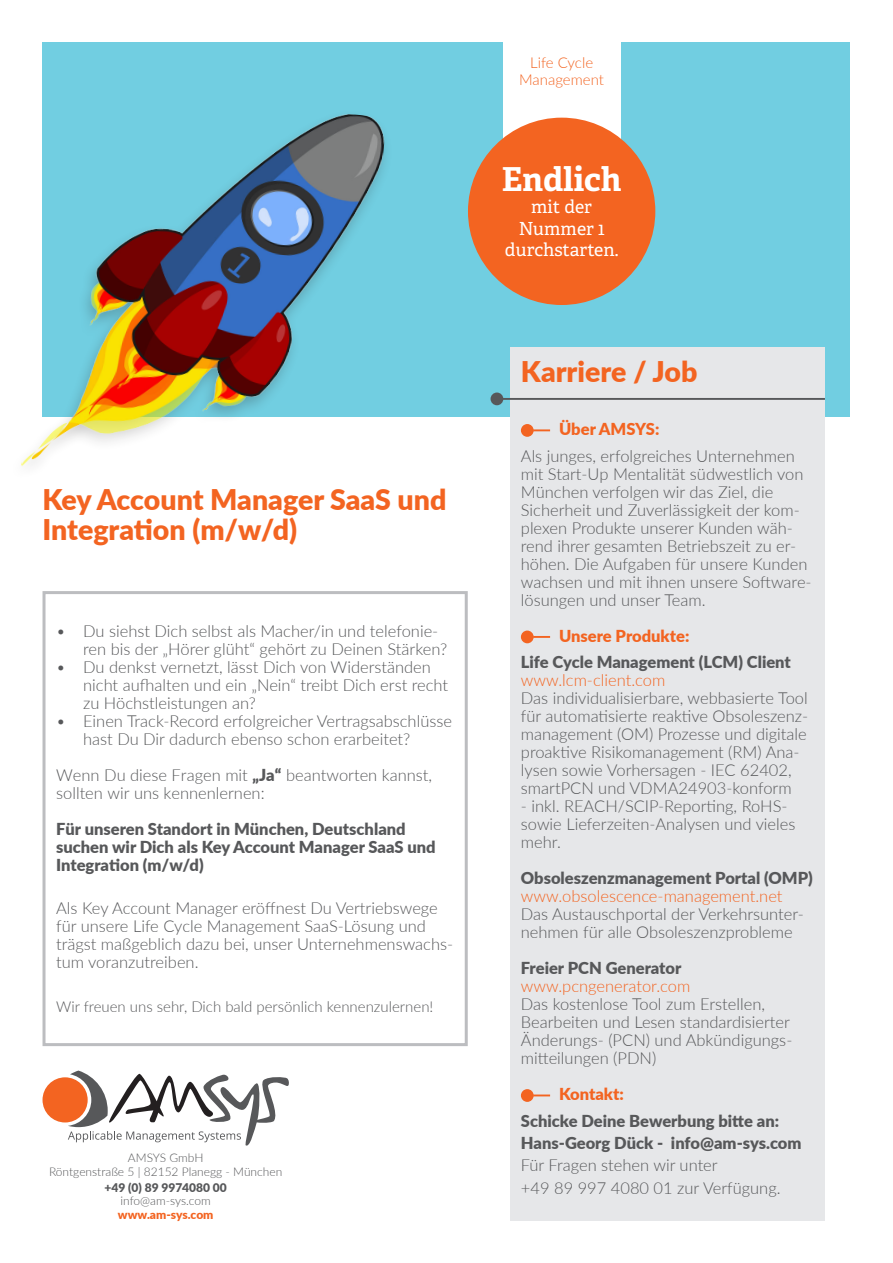
<style>
.page{position:relative;width:893px;height:1263px;background:#fff}
.page>*{position:absolute;margin:0;border:0;box-sizing:border-box;transform-origin:0 0}
.t1{font:700 33px "Adelle";color:#fff}
.fliesstext_ohne_abst{font:900 28.5px/30px "Lato";color:#f36421}
.t2{font:18px "Adelle";color:#fff}
.fliesstext_ohne_abst-2{font:300 16.5px/18px "Lato";color:#57585a}
.fliesstext_ohne_abst-3{font:900 16.5px/18px "Lato";color:#57585a}
.t3{font:300 16.5px "Lato";color:#f36421}
.t4{font:900 16.5px "Lato";color:#f36421}
.fliesstext_ohne_abst-4{font:300 15px "Lato";color:#57585a}
.t5{font:300 15px "Lato";color:#f36421}
.fliesstext{font:300 12px/14.2px "Lato";color:#57585a}
.fliesstext-2{font:900 12px "Lato";color:#57585a}
.s1{font-weight:900}
.s2{font-weight:900;color:#f36421}
.s3{font-weight:300;color:#f36421}
</style>
<div class="page">
<div style="left:43px;top:43px;width:807px;height:374px;background:#71cee1"></div>
<div style="left:503px;top:41px;width:117px;height:117px;background:#fff"></div>
<div style="left:468px;top:118px;width:187px;height:187px;background:#f36421;border-radius:50%"></div>
<div style="left:43px;top:1077px;width:45px;height:45px;background:#f36421;border-radius:50%"></div>
<svg style="left:68px;top:1070px;width:221px;height:75px"></svg>
<div style="left:8px;top:109px;width:386px;height:374px;background:#231f20;opacity:.25"></div>
<img style="left:21px;top:88px;width:365px;height:395px">
<div style="left:510px;top:347px;width:315px;height:873px;background:#e6e7e9"></div>
<div style="left:521px;top:424px;width:13px;height:13px;background:#f36421;border-radius:50%"></div>
<svg style="left:533px;top:429px;width:17px;height:2px"></svg>
<div style="left:521px;top:630px;width:13px;height:13px;background:#f36421;border-radius:50%"></div>
<svg style="left:533px;top:636px;width:17px;height:2px"></svg>
<div style="left:521px;top:1089px;width:13px;height:13px;background:#f36421;border-radius:50%"></div>
<svg style="left:533px;top:1094px;width:17px;height:2px"></svg>
<div style="left:491px;top:392px;width:12px;height:13px;background:#57585a;border-radius:50%"></div>
<svg style="left:503px;top:398px;width:322px;height:2px"></svg>
<div style="left:43px;top:591px;width:425px;height:455px;border:3px solid #bcbdc0"></div>
<p class="fliesstext_ohne_abst" style="left:43px;top:483px;width:405px">Key Account Manager SaaS und<br>Integration (m/w/d)</p>
<p class="fliesstext_ohne_abst-2" style="left:83px;top:621px;width:366px;text-indent:-27px">• Du siehst Dich selbst als Macher/in und telefonie&shy;ren bis der „Hörer glüht“ gehört zu Deinen Stärken?</p>
<p class="fliesstext_ohne_abst-2" style="left:83px;top:657px;width:367px;text-indent:-27px">• Du denkst vernetzt, lässt Dich von Widerständen nicht aufhalten und ein „Nein“ treibt Dich erst recht zu Höchstleistungen an?</p>
<p class="fliesstext_ohne_abst-2" style="left:83px;top:711px;width:370px;text-indent:-27px">• Einen Track-Record erfolgreicher Vertragsabschlüsse hast Du Dir dadurch ebenso schon erarbeitet?</p>
<p class="fliesstext_ohne_abst-2" style="left:56px;top:765px;width:377px">Wenn Du diese Fragen mit <span class="s1">„Ja“</span> beantworten kannst, sollten wir uns kennenlernen:</p>
<p class="fliesstext_ohne_abst-3" style="left:56px;top:819px;width:381px">Für unseren Standort in München, Deutschland suchen wir Dich als Key Account Manager SaaS und<br>Integration (m/w/d)</p>
<p class="fliesstext_ohne_abst-2" style="left:56px;top:899px;width:399px">Als Key Account Manager eröffnest Du Vertriebswege für unsere Life Cycle Management SaaS-Lösung und trägst maßgeblich dazu bei, unser Unternehmenswachs&shy;tum voranzutreiben.</p>
<p class="fliesstext_ohne_abst-4" style="left:56px;top:996px;width:379px">Wir freuen uns sehr, Dich bald persönlich kennenzulernen!</p>
<p class="fliesstext" style="left:128px;top:1150px;width:77px">AMSYS GmbH</p>
<p class="fliesstext" style="left:49px;top:1164px;width:235px">Röntgenstraße 5 | 82152 Planegg - München</p>
<p class="fliesstext-2" style="left:105px;top:1178px;width:124px">+49 (0) 89 9974080 00</p>
<p class="fliesstext" style="left:118px;top:1193px;width:97px">info@am-sys.com <span class="s2">www.am-sys.com</span></p>
<p class="t5" style="left:530px;top:53px;width:65px">Life Cycle</p>
<p class="t5" style="left:519px;top:69px;width:86px">Management</p>
<p class="t1" style="left:502px;top:159px;width:121px">Endlich</p>
<p class="t2" style="left:531px;top:195px;width:62px">mit der</p>
<p class="t2" style="left:519px;top:217px;width:87px">Nummer 1</p>
<p class="t2" style="left:505px;top:239px;width:115px">durchstarten.</p>
<p class="fliesstext_ohne_abst" style="left:521px;top:356px;width:178px">Karriere / Job</p>
<p class="t4" style="left:559px;top:417px;width:102px">Über AMSYS:</p>
<p class="fliesstext_ohne_abst-2" style="left:521px;top:446px;width:284px">Als junges, erfolgreiches Unternehmen mit Start-Up Mentalität südwestlich von<br>München verfolgen wir das Ziel, die</p>
<p class="fliesstext_ohne_abst-2" style="left:521px;top:500px;width:292px">Sicherheit und Zuverlässigkeit der kom&shy;plexen Produkte unserer Kunden wäh&shy;rend ihrer gesamten Betriebszeit zu er&shy;höhen. Die Aufgaben für unsere Kunden wachsen und mit ihnen unsere Software&shy;lösungen und unser Team.</p>
<p class="t4" style="left:559px;top:623px;width:132px">Unsere Produkte:</p>
<p class="fliesstext_ohne_abst-3" style="left:521px;top:653px;width:272px">Life Cycle Management (LCM) Client</p>
<p class="t3" style="left:521px;top:669px;width:146px">www.lcm-client.com</p>
<p class="fliesstext_ohne_abst-2" style="left:521px;top:689px;width:289px">Das individualisierbare, webbasierte Tool für automatisierte reaktive Obsoleszenz&shy;management (OM) Prozesse und digitale proaktive Risikomanagement (RM) Ana&shy;lysen sowie Vorhersagen - IEC 62402, smartPCN und VDMA24903-konform</p>
<p class="fliesstext_ohne_abst-2" style="left:521px;top:797px;width:276px">- inkl. REACH/SCIP-Reporting, RoHS&shy;sowie Lieferzeiten-Analysen und vieles mehr.</p>
<p class="fliesstext_ohne_abst-3" style="left:521px;top:869px;width:293px">Obsoleszenzmanagement Portal (OMP) <span class="s3">www.obsolescence-management.net</span></p>
<p class="fliesstext_ohne_abst-2" style="left:521px;top:905px;width:284px">Das Austauschportal der Verkehrsunter&shy;nehmen für alle Obsoleszenzprobleme</p>
<p class="fliesstext_ohne_abst-3" style="left:521px;top:959px;width:162px">Freier PCN Generator</p>
<p class="t3" style="left:521px;top:975px;width:171px">www.pcngenerator.com</p>
<p class="fliesstext_ohne_abst-2" style="left:521px;top:995px;width:273px">Das kostenlose Tool zum Erstellen, Bearbeiten und Lesen standardisierter Änderungs- (PCN) und Abkündigungs&shy;mitteilungen (PDN)</p>
<p class="t4" style="left:559px;top:1082px;width:66px">Kontakt:</p>
<p class="fliesstext_ohne_abst-3" style="left:521px;top:1111px;width:260px">Schicke Deine Bewerbung bitte an:</p>
<p class="fliesstext_ohne_abst-3" style="left:521px;top:1133px;width:282px">Hans-Georg Dück - info@am-sys.com</p>
<p class="fliesstext_ohne_abst-2" style="left:521px;top:1156px;width:198px">Für Fragen stehen wir unter</p>
<p class="fliesstext_ohne_abst-2" style="left:521px;top:1178px;width:261px">+49 89 997 4080 01 zur Verfügung.</p>
</div>
